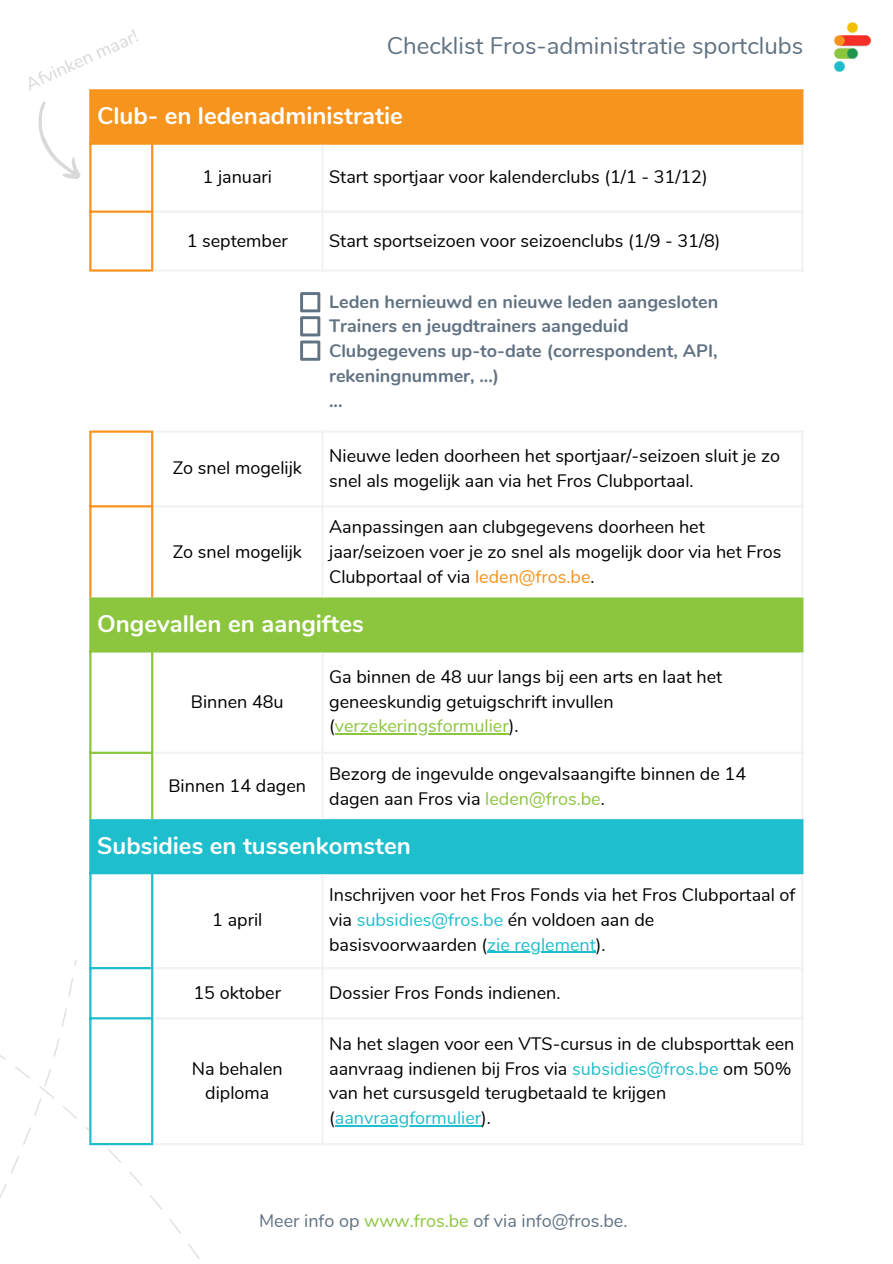
<style>
.page{position:relative;width:893px;height:1264px;background:#fff}
.page>*{position:absolute;margin:0;border:0;box-sizing:border-box;transform-origin:0 0}
.t1{font:700 24px "Nunito";color:#fff}
.t2{font:24px "Nunito";color:#617283}
.t3{font:18px/24.8px "Nunito";color:#000}
.t4{font:700 18px/24.8px "Nunito";color:#617283}
.t5{font:18px "Nunito";color:#617283}
.t6{font:18px "Nunito";color:#d9d9d9}
.s1{color:#f7941d}
.s2{color:#8cc63f}
.s3{color:#1fbecd}
</style>
<div class="page">
<img style="left:0;top:960px;width:324px;height:299px">
<div style="left:90px;top:90px;width:712px;height:54px;background:#f7941d"></div>
<div style="left:90px;top:598px;width:712px;height:53px;background:#8cc63f"></div>
<div style="left:90px;top:820px;width:712px;height:53px;background:#1fbecd"></div>
<div style="left:90px;top:1018px;width:62px;height:126px;background:#fff"></div>
<hr style="left:335px;top:733px;width:173px;height:1px;background:#8cc63f">
<hr style="left:487px;top:951px;width:108px;height:2px;background:#1fbecd">
<hr style="left:335px;top:1125px;width:146px;height:1px;background:#1fbecd">
<hr style="left:89px;top:91px;width:2px;height:178px;background:#f7941d">
<hr style="left:89px;top:433px;width:2px;height:164px;background:#f7941d">
<hr style="left:151px;top:145px;width:2px;height:124px;background:#f7941d">
<hr style="left:151px;top:433px;width:2px;height:164px;background:#f7941d">
<hr style="left:801px;top:91px;width:2px;height:51px;background:#f7941d">
<hr style="left:89px;top:89px;width:714px;height:2px;background:#f7941d">
<hr style="left:89px;top:142px;width:714px;height:3px;background:#f7941d">
<hr style="left:89px;top:210px;width:64px;height:3px;background:#f7941d">
<hr style="left:89px;top:269px;width:64px;height:3px;background:#f7941d">
<hr style="left:89px;top:430px;width:64px;height:3px;background:#f7941d">
<hr style="left:89px;top:505px;width:64px;height:2px;background:#f7941d">
<hr style="left:89px;top:599px;width:2px;height:220px;background:#8cc63f">
<hr style="left:151px;top:652px;width:2px;height:167px;background:#8cc63f">
<hr style="left:801px;top:599px;width:2px;height:51px;background:#8cc63f">
<hr style="left:89px;top:597px;width:714px;height:2px;background:#8cc63f">
<hr style="left:89px;top:650px;width:714px;height:2px;background:#8cc63f">
<hr style="left:89px;top:751px;width:64px;height:3px;background:#8cc63f">
<hr style="left:89px;top:821px;width:2px;height:321px;background:#1fbecd">
<hr style="left:151px;top:874px;width:2px;height:268px;background:#1fbecd">
<hr style="left:801px;top:821px;width:2px;height:51px;background:#1fbecd">
<hr style="left:89px;top:819px;width:714px;height:2px;background:#1fbecd">
<hr style="left:89px;top:872px;width:714px;height:2px;background:#1fbecd">
<hr style="left:89px;top:967px;width:64px;height:2px;background:#1fbecd">
<hr style="left:89px;top:1017px;width:64px;height:2px;background:#1fbecd">
<hr style="left:89px;top:1142px;width:64px;height:3px;background:#1fbecd">
<hr style="left:321px;top:145px;width:2px;height:124px;background:#f2f2f2">
<hr style="left:321px;top:433px;width:2px;height:164px;background:#f2f2f2">
<hr style="left:321px;top:652px;width:2px;height:167px;background:#f2f2f2">
<hr style="left:321px;top:874px;width:2px;height:268px;background:#f2f2f2">
<hr style="left:801px;top:145px;width:2px;height:124px;background:#f2f2f2">
<hr style="left:801px;top:433px;width:2px;height:164px;background:#f2f2f2">
<hr style="left:801px;top:652px;width:2px;height:167px;background:#f2f2f2">
<hr style="left:801px;top:874px;width:2px;height:268px;background:#f2f2f2">
<hr style="left:153px;top:210px;width:650px;height:3px;background:#f2f2f2">
<hr style="left:153px;top:269px;width:650px;height:3px;background:#f2f2f2">
<hr style="left:153px;top:430px;width:650px;height:3px;background:#f2f2f2">
<hr style="left:153px;top:505px;width:650px;height:2px;background:#f2f2f2">
<hr style="left:153px;top:751px;width:650px;height:3px;background:#f2f2f2">
<hr style="left:153px;top:967px;width:650px;height:2px;background:#f2f2f2">
<hr style="left:153px;top:1017px;width:650px;height:2px;background:#f2f2f2">
<hr style="left:153px;top:1142px;width:650px;height:3px;background:#f2f2f2">
<svg style="left:38px;top:102px;width:43px;height:77px"></svg>
<svg style="left:300px;top:292px;width:20px;height:69px"></svg>
<img style="left:799px;top:21px;width:73px;height:72px">
<p class="t6" style="left:21px;top:73px;width:122px;rotate:-24deg">Afvinken maar!</p>
<h1 class="t2" style="left:387px;top:28px;width:418px">Checklist Fros-administratie sportclubs</h1>
<h1 class="t1" style="left:97px;top:98px;width:307px">Club- en ledenadministratie</h1>
<p class="t3" style="left:202px;top:163px;width:71px">1 januari</p>
<p class="t3" style="left:329px;top:163px;width:380px">Start sportjaar voor kalenderclubs (1/1 - 31/12)</p>
<p class="t3" style="left:187px;top:227px;width:103px">1 september</p>
<p class="t3" style="left:329px;top:227px;width:393px">Start sportseizoen voor seizoenclubs (1/9 - 31/8)</p>
<p class="t3" style="left:173px;top:454px;width:131px">Zo snel mogelijk</p>
<p class="t4" style="left:329px;top:288px;width:390px">Leden hernieuwd en nieuwe leden aangesloten<br>Trainers en jeugdtrainers aangeduid<br>Clubgegevens up-to-date (correspondent, API, rekeningnummer, ...)<br>...</p>
<p class="t3" style="left:329px;top:442px;width:452px">Nieuwe leden doorheen het sportjaar/-seizoen sluit je zo snel als mogelijk aan via het Fros Clubportaal.</p>
<p class="t3" style="left:329px;top:513px;width:453px">Aanpassingen aan clubgegevens doorheen het jaar/seizoen voer je zo snel als mogelijk door via het Fros<br>Clubportaal of via <span class="s1">leden@fros.be</span>.</p>
<h1 class="t1" style="left:97px;top:606px;width:268px">Ongevallen en aangiftes</h1>
<p class="t3" style="left:173px;top:538px;width:131px">Zo snel mogelijk</p>
<p class="t3" style="left:191px;top:688px;width:94px">Binnen 48u</p>
<p class="t3" style="left:329px;top:663px;width:394px">Ga binnen de 48 uur langs bij een arts en laat het geneeskundig getuigschrift invullen (<span class="s2">verzekeringsformulier</span>).</p>
<p class="t3" style="left:329px;top:760px;width:418px">Bezorg de ingevulde ongevalsaangifte binnen de 14 dagen aan Fros via <span class="s2">leden@fros.be</span>.</p>
<h1 class="t1" style="left:97px;top:828px;width:315px">Subsidies en tussenkomsten</h1>
<p class="t3" style="left:168px;top:772px;width:139px">Binnen 14 dagen</p>
<p class="t3" style="left:212px;top:906px;width:52px">1 april</p>
<p class="t3" style="left:329px;top:881px;width:468px">Inschrijven voor het Fros Fonds via het Fros Clubportaal of via <span class="s3">subsidies@fros.be</span> én voldoen aan de basisvoorwaarden (<span class="s3">zie reglement</span>).</p>
<p class="t3" style="left:193px;top:978px;width:89px">15 oktober</p>
<p class="t3" style="left:329px;top:978px;width:233px">Dossier Fros Fonds indienen.</p>
<p class="t3" style="left:192px;top:1054px;width:93px;text-align:center">Na behalen diploma</p>
<p class="t3" style="left:329px;top:1030px;width:467px">Na het slagen voor een VTS-cursus in de clubsporttak een aanvraag indienen bij Fros via <span class="s3">subsidies@fros.be</span> om 50% van het cursusgeld terugbetaald te krijgen (<span class="s3">aanvraagformulier</span>).</p>
<p class="t5" style="left:259px;top:1207px;width:370px">Meer info op <span class="s2">www.fros.be</span> of via info@fros.be.</p>
</div>
